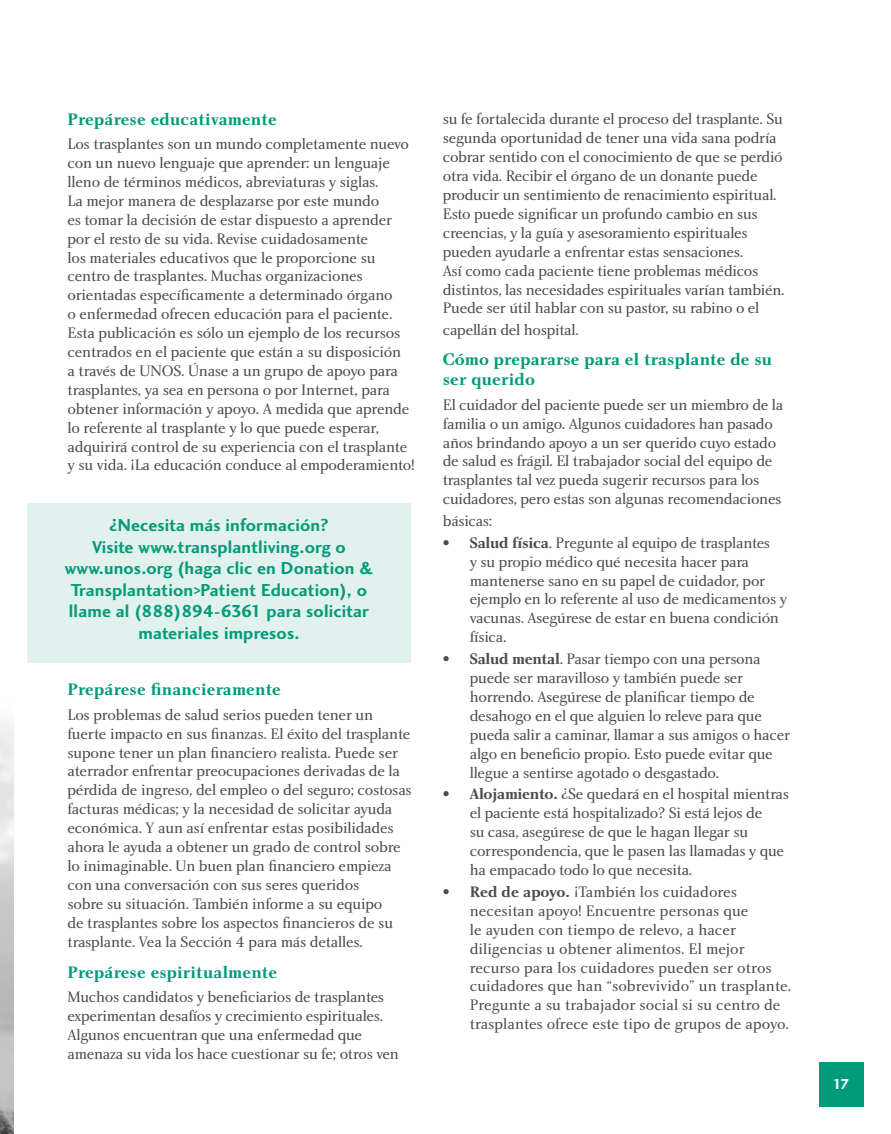
<style>
.page{position:relative;width:891px;height:1134px;background:#fff}
.page>*{position:absolute;margin:0;border:0;box-sizing:border-box;transform-origin:0 0}
.t1{font:18px/21.6px "Charlotte Sans Bold Plain";letter-spacing:.01em;color:#009b7a;text-align:center}
.Sub_-_subhead{font:17.25px/20.7px "Charlotte Bold Plain";letter-spacing:.01em;color:#009b7a}
.t2{font:15.75px/18.9px "Charlotte Book Plain";letter-spacing:-.02em;color:#4b4c4d}
.t3{font:15.75px/18.9px "Charlotte Book Plain";color:#4b4c4d}
.t4{font:15px "Charlotte Sans Bold Plain";color:#fff}
.s1{font-family:"Charlotte Bold Plain"}
</style>
<div class="page">
<img style="left:0;top:722px;width:14px;height:412px">
<div style="left:820px;top:1063px;width:44px;height:44px;background:#009b7a"></div>
<div style="left:27px;top:504px;width:384px;height:159px;background:#e1f1ed"></div>
<p class="Sub_-_subhead" style="left:68px;top:109px;width:211px">Prepárese educativamente</p>
<p class="t2" style="left:68px;top:134px;width:349px">Los trasplantes son un mundo completamente nuevo con un nuevo lenguaje que aprender: un lenguaje lleno de términos médicos, abreviaturas y siglas.<br>La mejor manera de desplazarse por este mundo<br>es tomar la decisión de estar dispuesto a aprender por el resto de su vida. Revise cuidadosamente<br>los materiales educativos que le proporcione su centro de trasplantes. Muchas organizaciones orientadas específicamente a determinado órgano<br>o enfermedad ofrecen educación para el paciente.<br>Esta publicación es sólo un ejemplo de los recursos centrados en el paciente que están a su disposición<br>a través de UNOS. Únase a un grupo de apoyo para trasplantes, ya sea en persona o por Internet, para obtener información y apoyo. A medida que aprende lo referente al trasplante y lo que puede esperar, adquirirá control de su experiencia con el trasplante y su vida. ¡La educación conduce al empoderamiento!</p>
<p class="t1" style="left:65px;top:514px;width:310px">¿Necesita más información?<br>Visite www.transplantliving.org o www.unos.org (haga clic en Donation &amp; Transplantation&gt;Patient Education), o llame al (888)894-6361 para solicitar materiales impresos.</p>
<p class="Sub_-_subhead" style="left:68px;top:679px;width:215px">Prepárese financieramente</p>
<p class="t2" style="left:68px;top:705px;width:346px">Los problemas de salud serios pueden tener un fuerte impacto en sus finanzas. El éxito del trasplante supone tener un plan financiero realista. Puede ser aterrador enfrentar preocupaciones derivadas de la pérdida de ingreso, del empleo o del seguro; costosas facturas médicas; y la necesidad de solicitar ayuda económica. Y aun así enfrentar estas posibilidades ahora le ayuda a obtener un grado de control sobre lo inimaginable. Un buen plan financiero empieza con una conversación con sus seres queridos<br>sobre su situación. También informe a su equipo<br>de trasplantes sobre los aspectos financieros de su trasplante. Vea la Sección 4 para más detalles.</p>
<p class="Sub_-_subhead" style="left:68px;top:962px;width:211px">Prepárese espiritualmente</p>
<p class="t2" style="left:68px;top:987px;width:333px">Muchos candidatos y beneficiarios de trasplantes experimentan desafíos y crecimiento espirituales.<br>Algunos encuentran que una enfermedad que amenaza su vida los hace cuestionar su fe; otros ven</p>
<p class="t2" style="left:443px;top:110px;width:343px">su fe fortalecida durante el proceso del trasplante. Su segunda oportunidad de tener una vida sana podría cobrar sentido con el conocimiento de que se perdió otra vida. Recibir el órgano de un donante puede producir un sentimiento de renacimiento espiritual.<br>Esto puede significar un profundo cambio en sus creencias, y la guía y asesoramiento espirituales pueden ayudarle a enfrentar estas sensaciones.<br>Así como cada paciente tiene problemas médicos distintos, las necesidades espirituales varían también.<br>Puede ser útil hablar con su pastor, su rabino o el</p>
<p class="t2" style="left:443px;top:320px;width:138px">capellán del hospital.</p>
<p class="Sub_-_subhead" style="left:443px;top:348px;width:331px">Cómo prepararse para el trasplante de su ser querido</p>
<p class="t2" style="left:443px;top:395px;width:342px">El cuidador del paciente puede ser un miembro de la familia o un amigo. Algunos cuidadores han pasado años brindando apoyo a un ser querido cuyo estado de salud es frágil. El trabajador social del equipo de trasplantes tal vez pueda sugerir recursos para los cuidadores, pero estas son algunas recomendaciones</p>
<p class="t2" style="left:443px;top:511px;width:51px">básicas:</p>
<p class="t2" style="left:470px;top:533px;width:319px;text-indent:-27px"><span class="s1">• Salud física</span>. Pregunte al equipo de trasplantes<br>y su propio médico qué necesita hacer para mantenerse sano en su papel de cuidador, por ejemplo en lo referente al uso de medicamentos y vacunas. Asegúrese de estar en buena condición física.</p>
<p class="t2" style="left:470px;top:649px;width:322px;text-indent:-27px"><span class="s1">• Salud mental</span>. Pasar tiempo con una persona puede ser maravilloso y también puede ser horrendo. Asegúrese de planificar tiempo de desahogo en el que alguien lo releve para que pueda salir a caminar, llamar a sus amigos o hacer algo en beneficio propio. Esto puede evitar que llegue a sentirse agotado o desgastado.</p>
<p class="t2" style="left:470px;top:785px;width:321px;text-indent:-27px"><span class="s1">• Alojamiento.</span> ¿Se quedará en el hospital mientras el paciente está hospitalizado? Si está lejos de<br>su casa, asegúrese de que le hagan llegar su correspondencia, que le pasen las llamadas y que ha empacado todo lo que necesita.</p>
<p class="t3" style="left:470px;top:882px;width:323px;text-indent:-27px"><span class="s1">• Red de apoyo.</span> ¡También los cuidadores necesitan apoyo! Encuentre personas que<br>le ayuden con tiempo de relevo, a hacer diligencias u obtener alimentos. El mejor recurso para los cuidadores pueden ser otros cuidadores que han “sobrevivido” un trasplante.<br>Pregunte a su trabajador social si su centro de trasplantes ofrece este tipo de grupos de apoyo.</p>
<p class="t4" style="left:833px;top:1075px;width:18px">17</p>
</div>
